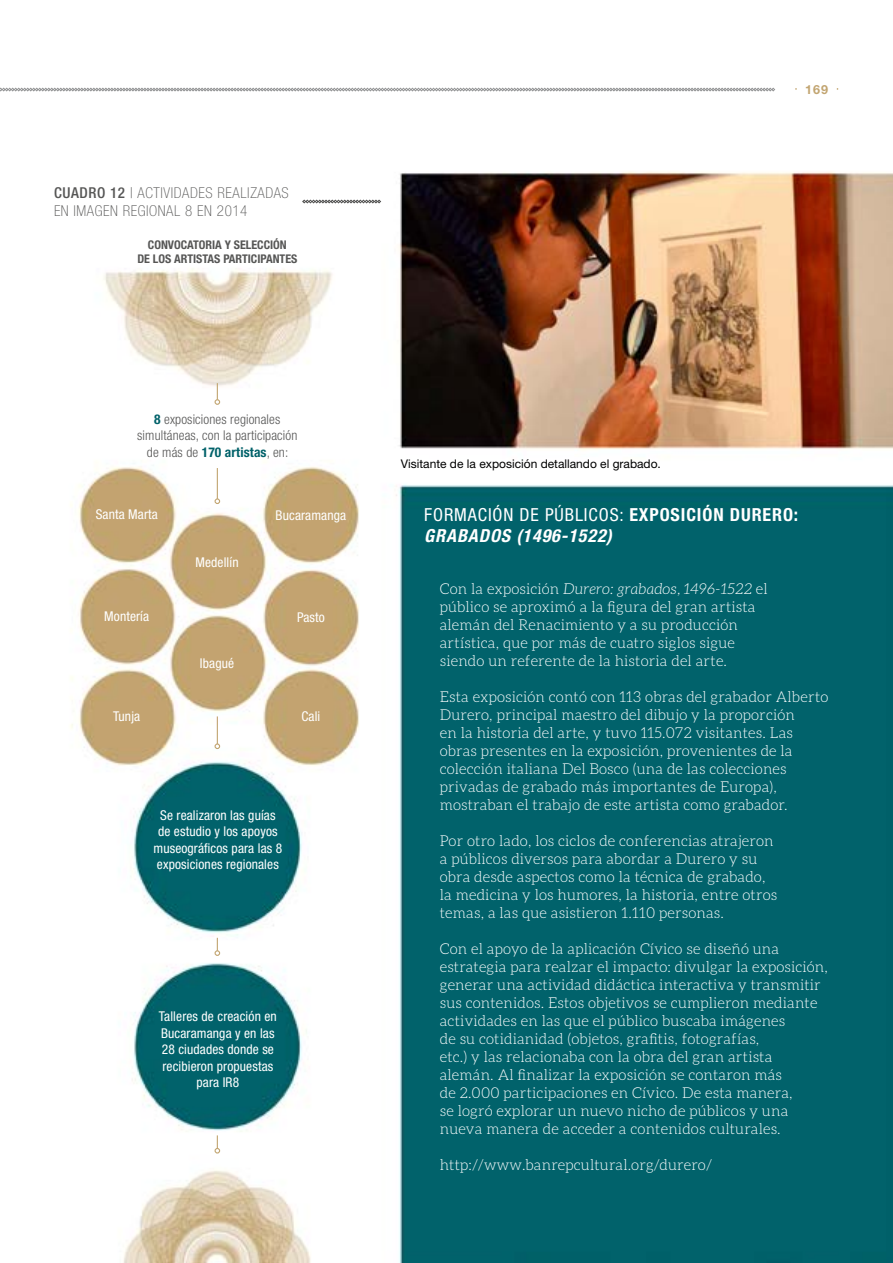
<style>
.page{position:relative;width:893px;height:1263px;background:#fff}
.page>*{position:absolute;margin:0;border:0;box-sizing:border-box;transform-origin:0 0}
.t1{font:condensed 18px "Helvetica Neue LT Std";color:#fff}
.t2{font:italic 700 condensed 18px "Helvetica Neue LT Std";letter-spacing:.05em;color:#fff}
.t3{font:700 condensed 18px "Helvetica Neue LT Std";letter-spacing:.05em;color:#fff}
.t4{font:300 15px/18px "Aleo";letter-spacing:.01em;color:#fff}
.t5{font:100 condensed 15px/18px "Helvetica Neue LT Std";letter-spacing:.04em;color:#565655}
.t6{font:condensed 13.5px/16.5px "Helvetica Neue LT Std";letter-spacing:.01em;color:#fff;text-align:center}
.t7{font:300 condensed 13.5px/16.5px "Helvetica Neue LT Std";letter-spacing:.01em;color:#565655;text-align:center}
.t8{font:700 12.6px "Helvetica Neue LT Std";color:#c2a571}
.t9{font:700 condensed 12px "Helvetica Neue LT Std";color:#565655}
.t10{font:12px "Helvetica Neue LT Std";color:#000}
.s1{font-weight:500}
.s2{font-weight:700;color:#006169}
.s3{font-weight:400}
.s4{font-style:italic}
</style>
<div class="page">
<svg style="left:0;top:88px;width:775px;height:3px;background:#b0b1b2"></svg>
<img style="left:70px;top:171px;width:823px;height:1092px">
<svg style="left:302px;top:200px;width:79px;height:3px"></svg>
<svg style="left:215px;top:383px;width:5px;height:22px"></svg>
<hr style="left:217px;top:468px;width:1px;height:31px;background:#c2a571">
<svg style="left:215px;top:498px;width:5px;height:6px"></svg>
<svg style="left:215px;top:716px;width:5px;height:33px"></svg>
<svg style="left:215px;top:938px;width:5px;height:18px"></svg>
<svg style="left:215px;top:1135px;width:5px;height:18px"></svg>
<p class="t5" style="left:54px;top:183px;width:236px"><span class="s1">CUADRO 12</span> | ACTIVIDADES REALIZADAS<br>EN IMAGEN REGIONAL 8 EN 2014</p>
<p class="t9" style="left:148px;top:237px;width:14px">CONVOCATORIA</p>
<p class="t9" style="left:225px;top:237px;width:16px">Y SELECCIÓN</p>
<p class="t9" style="left:137px;top:251px;width:23px">DE LOS</p>
<p class="t9" style="left:174px;top:251px;width:7px">ARTISTAS</p>
<p class="t9" style="left:223px;top:251px;width:7px">PARTICIPANTES</p>
<p class="t8" style="left:805px;top:82px;width:25px">169</p>
<p class="t7" style="left:137px;top:411px;width:162px"><span class="s2">8</span> exposiciones regionales simultáneas, con la participación de más de <span class="s2">170 ARTISTAS</span>, en:</p>
<p class="t6" style="left:96px;top:506px;width:64px">Santa Marta</p>
<p class="t6" style="left:104px;top:607px;width:46px">Montería</p>
<p class="t6" style="left:195px;top:554px;width:45px">Medellín</p>
<p class="t6" style="left:200px;top:655px;width:36px">Ibagué</p>
<p class="t6" style="left:276px;top:507px;width:72px">Bucaramanga</p>
<p class="t6" style="left:297px;top:609px;width:29px">Pasto</p>
<p class="t6" style="left:113px;top:708px;width:29px">Tunja</p>
<p class="t6" style="left:301px;top:708px;width:20px">Cali</p>
<p class="t6" style="left:153px;top:806px;width:130px">Se realizaron las guías de estudio y los apoyos museográficos para las 8 exposiciones regionales</p>
<p class="t6" style="left:159px;top:1008px;width:119px">Talleres de creación en<br>Bucaramanga y en las<br>28 ciudades donde se recibieron propuestas para IR8</p>
<p class="t10" style="left:401px;top:457px;width:262px">Visitante de la exposición detallando el grabado.</p>
<p class="t1" style="left:424px;top:504px;width:11px">FORMACIÓN</p>
<p class="t1" style="left:520px;top:504px;width:65px">DE PÚBLICOS</p>
<p class="t3" style="left:620px;top:504px;width:180px"><span class="s3">:</span> EXPOSICIÓN DURERO:</p>
<p class="t2" style="left:424px;top:525px;width:189px">GRABADOS (1496-1522)</p>
<p class="t4" style="left:440px;top:580px;width:329px">Con la exposición <span class="s4">Durero: grabados, 1496-1522</span> el público se aproximó a la figura del gran artista alemán del Renacimiento y a su producción artística, que por más de cuatro siglos sigue siendo un referente de la historia del arte.</p>
<p class="t4" style="left:440px;top:688px;width:390px">Esta exposición contó con 113 obras del grabador Alberto Durero, principal maestro del dibujo y la proporción<br>en la historia del arte, y tuvo 115.072 visitantes. Las obras presentes en la exposición, provenientes de la colección italiana Del Bosco (una de las colecciones privadas de grabado más importantes de Europa), mostraban el trabajo de este artista como grabador.</p>
<p class="t4" style="left:440px;top:832px;width:339px">Por otro lado, los ciclos de conferencias atrajeron a públicos diversos para abordar a Durero y su obra desde aspectos como la técnica de grabado, la medicina y los humores, la historia, entre otros temas, a las que asistieron 1.110 personas.</p>
<p class="t4" style="left:440px;top:940px;width:390px">Con el apoyo de la aplicación Cívico se diseñó una estrategia para realzar el impacto: divulgar la exposición, generar una actividad didáctica interactiva y transmitir sus contenidos. Estos objetivos se cumplieron mediante actividades en las que el público buscaba imágenes<br>de su cotidianidad (objetos, grafitis, fotografías,<br>etc.) y las relacionaba con la obra del gran artista alemán. Al finalizar la exposición se contaron más<br>de 2.000 participaciones en Cívico. De esta manera,<br>se logró explorar un nuevo nicho de públicos y una nueva manera de acceder a contenidos culturales.</p>
<p class="t4" style="left:440px;top:1156px;width:274px">http://www.banrepcultural.org/durero/</p>
</div>
